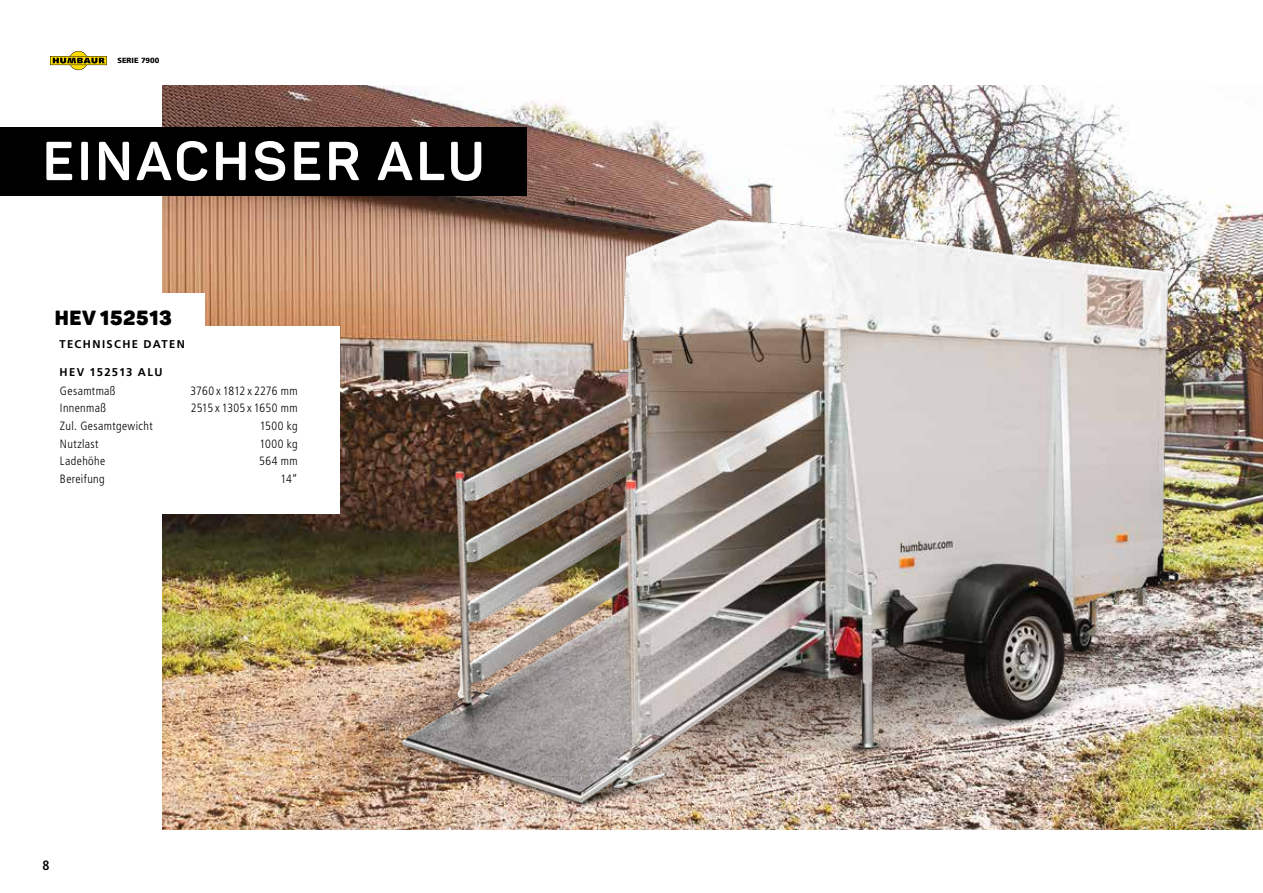
<style>
.page{position:relative;width:1263px;height:893px;background:#fff}
.page>*{position:absolute;margin:0;border:0;box-sizing:border-box;transform-origin:0 0}
.t1{font:700 54px "Panton";letter-spacing:.05em;color:#fff}
.t2{font:900 20.25px "Panton";letter-spacing:.03em;color:#000}
.t3{font:13.5px "Frutiger LT 67 Bd Cn";color:#000}
.t4{font:12px "Frutiger LT 47 Lt Cn";letter-spacing:.03em;color:#000}
.t5{font:12px "Frutiger LT 47 Lt Cn";letter-spacing:.005em;color:#000}
.t6{font:11.25px "Frutiger LT 65 Bd";letter-spacing:.12em;color:#000}
.t7{font:7.5px "Frutiger LT 75 Blk";color:#000}
</style>
<div class="page">
<svg style="left:50px;top:51px;width:57px;height:19px"></svg>
<img style="left:162px;top:85px;width:970px;height:744px">
<img style="left:313px;top:179px;width:950px;height:651px">
<div style="left:0;top:128px;width:526px;height:68px;background:#000"></div>
<div style="left:42px;top:293px;width:163px;height:43px;background:#fff"></div>
<div style="left:43px;top:326px;width:297px;height:187px;background:#fff"></div>
<p class="t7" style="left:117px;top:56px;width:43px">SERIE 7900</p>
<h1 class="t1" style="left:42px;top:127px;width:444px">EINACHSER ALU</h1>
<h2 class="t2" style="left:55px;top:305px;width:119px">HEV 152513</h2>
<p class="t6" style="left:60px;top:338px;width:127px">TECHNISCHE DATEN</p>
<p class="t6" style="left:60px;top:366px;width:104px">HEV 152513 ALU</p>
<p class="t4" style="left:60px;top:384px;width:57px">Gesamtmaß</p>
<p class="t5" style="left:190px;top:384px;width:109px">3760 x 1812 x 2276 mm</p>
<p class="t4" style="left:60px;top:401px;width:48px">Innenmaß</p>
<p class="t4" style="left:191px;top:401px;width:108px">2515 x 1305 x 1650 mm</p>
<p class="t4" style="left:60px;top:419px;width:94px">Zul. Gesamtgewicht</p>
<p class="t4" style="left:260px;top:419px;width:39px">1500 kg</p>
<p class="t4" style="left:60px;top:437px;width:40px">Nutzlast</p>
<p class="t4" style="left:259px;top:437px;width:40px">1000 kg</p>
<p class="t4" style="left:60px;top:454px;width:47px">Ladehöhe</p>
<p class="t4" style="left:259px;top:454px;width:40px">564 mm</p>
<p class="t4" style="left:60px;top:472px;width:46px">Bereifung</p>
<p class="t4" style="left:280px;top:472px;width:19px">14“</p>
<p class="t3" style="left:43px;top:857px;width:9px">8</p>
</div>
